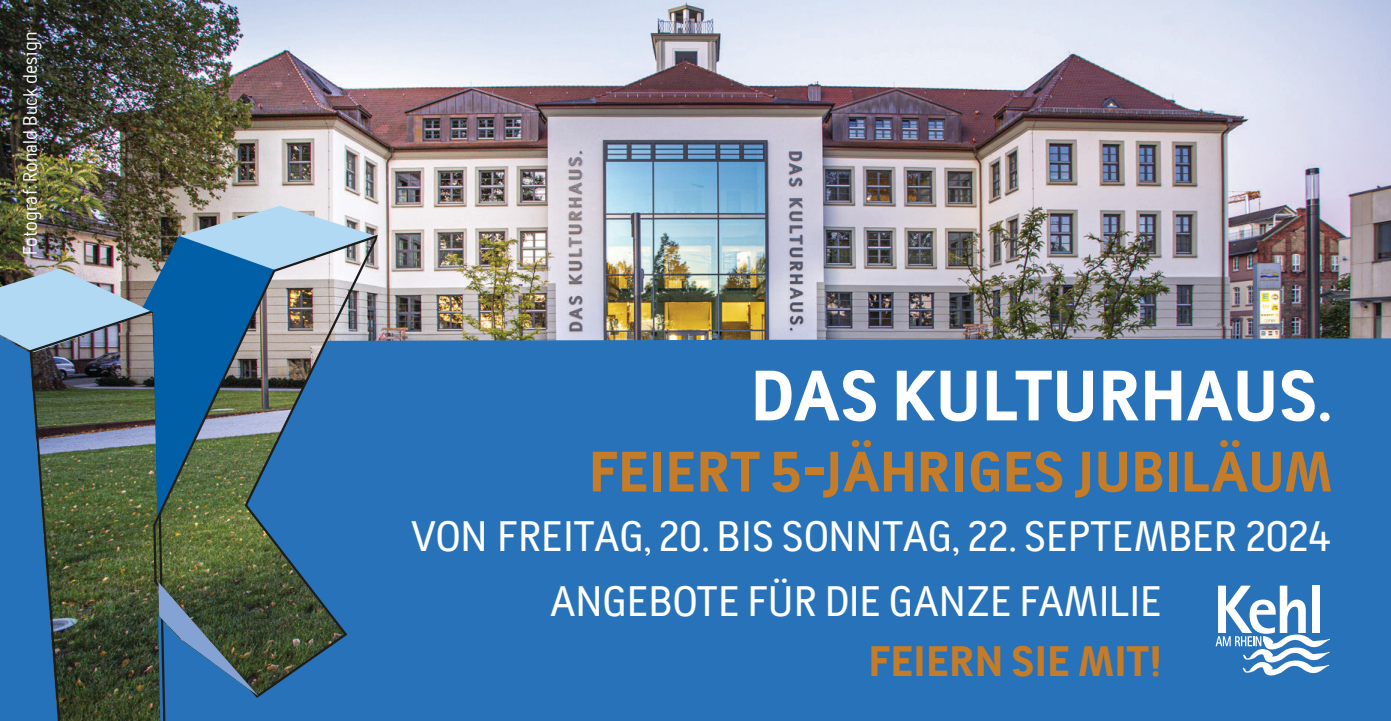
<style>
.page{position:relative;width:1391px;height:721px;background:#fff}
.page>*{position:absolute;margin:0;border:0;box-sizing:border-box;transform-origin:0 0}
.t1{font:800 74.02px "Tempelhof";letter-spacing:-.005em;color:#fff}
.t2{font:800 59.18px "Tempelhof";color:#c57c29}
.t3{font:500 44.32px/65.2px "Tempelhof";color:#fff}
.t4{font:800 44.32px "Tempelhof";color:#c57c29}
.t5{font:20.25px "Tempelhof";letter-spacing:-.01em;color:#fff}
</style>
<div class="page">
<img style="left:0;top:0;width:1390px;height:338px">
<div style="left:379px;top:338px;width:1011px;height:383px;background:#2772b9"></div>
<svg style="left:1215px;top:585px;width:114px;height:90px"></svg>
<img style="left:0;top:206px;width:375px;height:515px">
<p class="t5" style="left:19px;top:255px;width:225px;rotate:-90deg">Fotograf: Ronald Buck design</p>
<h1 class="t1" style="left:750px;top:355px;width:582px">DAS KULTURHAUS.</h1>
<h2 class="t2" style="left:588px;top:439px;width:744px">FEIERT 5-JÄHRIGES JUBILÄUM</h2>
<p class="t3" style="left:550px;top:504px;width:782px;text-indent:-139px">VON FREITAG, 20. BIS SONNTAG, 22. SEPTEMBER 2024<br>ANGEBOTE FÜR DIE GANZE FAMILIE</p>
<p class="t4" style="left:868px;top:637px;width:295px">FEIERN SIE MIT!</p>
</div>
